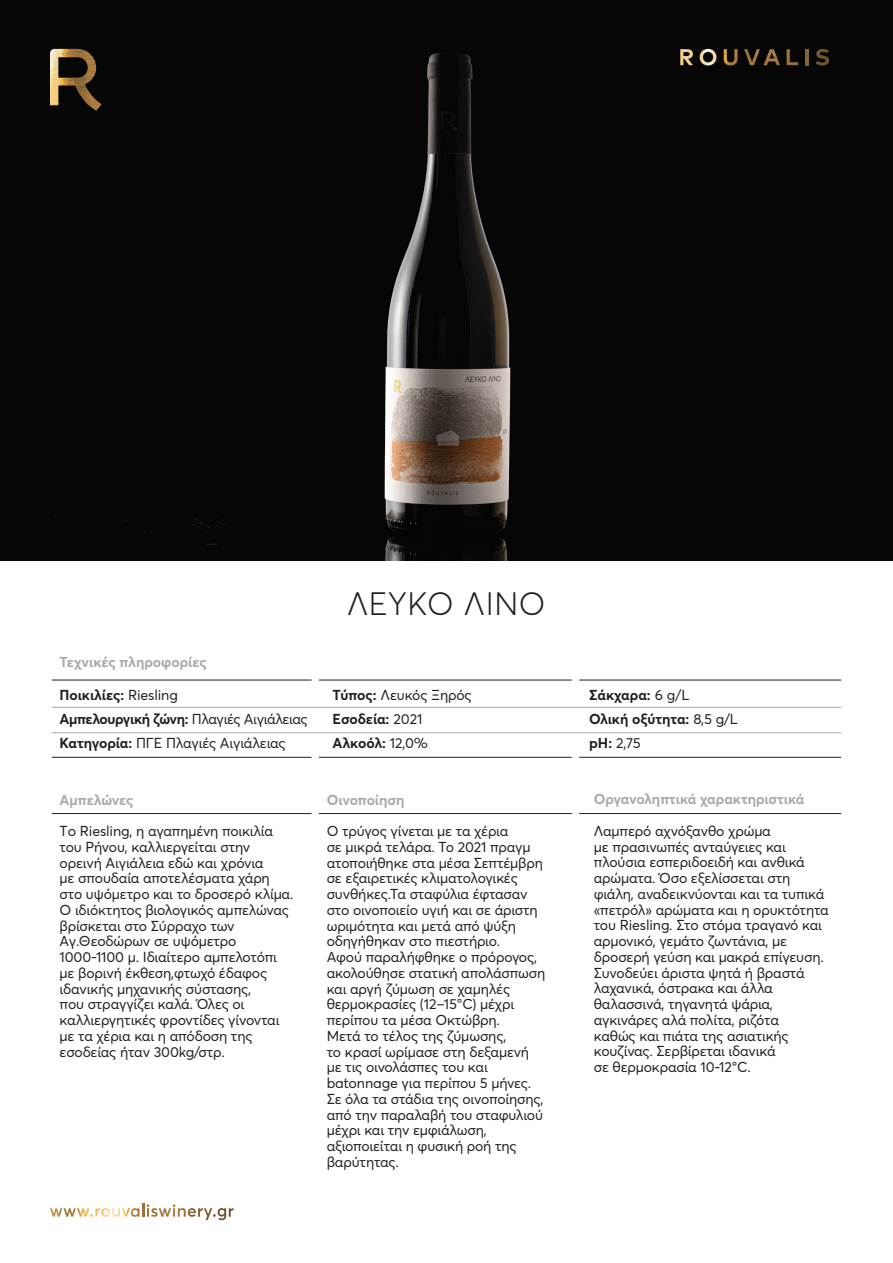
<style>
.page{position:relative;width:893px;height:1263px;background:#fff}
.page>*{position:absolute;margin:0;border:0;box-sizing:border-box;transform-origin:0 0}
.t1{font:300 31.95px "Averta";letter-spacing:.02em;color:#231f20}
.t2{font:14.25px/15.8px "Averta";letter-spacing:-.015em;color:#231f20}
.t3{font:700 14.25px/24.2px "Averta";letter-spacing:-.005em;color:#231f20}
.t4{font:700 14.25px "Averta";letter-spacing:-.005em;color:#aca8a7}
.s1{font-weight:700}
.s2{font-weight:400}
</style>
<div class="page">
<img style="left:215px;top:0;width:430px;height:560px">
<div style="left:0;top:0;width:215px;height:560px;background:#050605"></div>
<div style="left:645px;top:0;width:248px;height:560px;background:#050605"></div>
<svg style="left:50px;top:49px;width:51px;height:62px;background:#59482d"></svg>
<svg style="left:680px;top:49px;width:13px;height:16px"></svg>
<svg style="left:700px;top:49px;width:16px;height:16px"></svg>
<svg style="left:724px;top:49px;width:14px;height:16px"></svg>
<svg style="left:744px;top:49px;width:36px;height:16px"></svg>
<svg style="left:787px;top:49px;width:11px;height:16px"></svg>
<hr style="left:805px;top:49px;width:3px;height:16px;background:#bfbfbf">
<svg style="left:816px;top:49px;width:13px;height:16px"></svg>
<hr style="left:52px;top:679px;width:789px;height:1px;background:#231f20">
<hr style="left:52px;top:813px;width:789px;height:1px;background:#231f20">
<hr style="left:52px;top:757px;width:789px;height:1px;background:#231f20">
<div style="left:311px;top:671px;width:8px;height:168px;background:#fff"></div>
<div style="left:572px;top:671px;width:7px;height:168px;background:#fff"></div>
<svg style="left:50px;top:1204px;width:184px;height:16px"></svg>
<hr style="left:52px;top:707px;width:789px;height:1px;background:#aca8a7">
<hr style="left:52px;top:732px;width:789px;height:1px;background:#aca8a7">
<p class="t4" style="left:60px;top:652px;width:149px">Τεχνικές πληροφορίες</p>
<h1 class="t1" style="left:347px;top:584px;width:200px">ΛΕΥΚΟ ΛΙΝΟ</h1>
<p class="t2" style="left:60px;top:683px;width:250px;line-height:24.2px"><span class="s1">Ποικιλίες:</span> Riesling<br><span class="s1">Αμπελουργική ζώνη:</span> Πλαγιές Αιγιάλειας<br><span class="s1">Κατηγορία:</span> ΠΓΕ Πλαγιές Αιγιάλειας</p>
<p class="t3" style="left:333px;top:683px;width:141px">Τύπος: <span class="s2">Λευκός Ξηρός<br></span>Εσοδεία: <span class="s2">2021<br></span>Αλκοόλ: <span class="s2">12,0%</span></p>
<p class="t3" style="left:589px;top:683px;width:150px">Σάκχαρα: <span class="s2">6 g/L<br></span>Ολική οξύτητα: <span class="s2">8,5 g/L </span>pH: <span class="s2">2,75</span></p>
<p class="t4" style="left:60px;top:790px;width:75px">Αμπελώνες</p>
<p class="t2" style="left:60px;top:823px;width:235px">Τo Riesling, η αγαπηµένη ποικιλία του Ρήνου, καλλιεργείται στην ορεινή Αιγιάλεια εδώ και χρόνια<br>µε σπουδαία αποτελέσµατα χάρη στο υψόµετρο και το δροσερό κλίµα.<br>Ο ιδιόκτητος βιολογικός αμπελώνας βρίσκεται στο Σύρραχο των<br>Αγ.Θεοδώρων σε υψόµετρο<br>1000-1100 µ. Ιδιαίτερο αµπελοτόπι µε βορινή έκθεση,φτωχό έδαφος ιδανικής µηχανικής σύστασης,<br>που στραγγίζει καλά. Όλες οι καλλιεργητικές φροντίδες γίνονται µε τα χέρια και η απόδοση της εσοδείας ήταν 300kg/στρ.</p>
<p class="t4" style="left:327px;top:790px;width:79px">Οινοποίηση</p>
<p class="t2" style="left:327px;top:823px;width:220px">Ο τρύγος γίνεται µε τα χέρια<br>σε µικρά τελάρα. Το 2021 πραγµ ατοποιήθηκε στα µέσα Σεπτέµβρη σε εξαιρετικές κλιµατολογικές συνθήκες.Τα σταφύλια έφτασαν στο οινοποιείο υγιή και σε άριστη ωριµότητα και μετά από ψύξη οδηγήθηκαν στο πιεστήριο.<br>Αφού παραλήφθηκε ο πρόρογος, ακολούθησε στατική απολάσπωση και αργή ζύµωση σε χαµηλές θερµοκρασίες (12–15°C) µέχρι περίπου τα µέσα Οκτώβρη.<br>Μετά το τέλος της ζύµωσης,<br>το κρασί ωρίµασε στη δεξαµενή µε τις οινολάσπες του και batonnage για περίπου 5 µήνες.<br>Σε όλα τα στάδια της οινοποίησης, από την παραλαβή του σταφυλιού µέχρι και την εµφιάλωση, αξιοποιείται η φυσική ροή της βαρύτητας.</p>
<p class="t4" style="left:594px;top:790px;width:212px">Οργανοληπτικά χαρακτηριστικά</p>
<p class="t2" style="left:594px;top:823px;width:237px">Λαµπερό αχνόξανθο χρώµα<br>µε πρασινωπές ανταύγειες και πλούσια εσπεριδοειδή και ανθικά αρώµατα. Όσο εξελίσσεται στη φιάλη, αναδεικνύονται και τα τυπικά «πετρόλ» αρώµατα και η ορυκτότητα του Riesling. Στο στόµα τραγανό και αρµονικό, γεµάτο ζωντάνια, µε δροσερή γεύση και µακρά επίγευση.<br>Συνοδεύει άριστα ψητά ή βραστά λαχανικά, όστρακα και άλλα θαλασσινά, τηγανητά ψάρια, αγκινάρες αλά πολίτα, ριζότα<br>καθώς και πιάτα της ασιατικής κουζίνας. Σερβίρεται ιδανικά<br>σε θερµοκρασία 10-12°C.</p>
</div>
